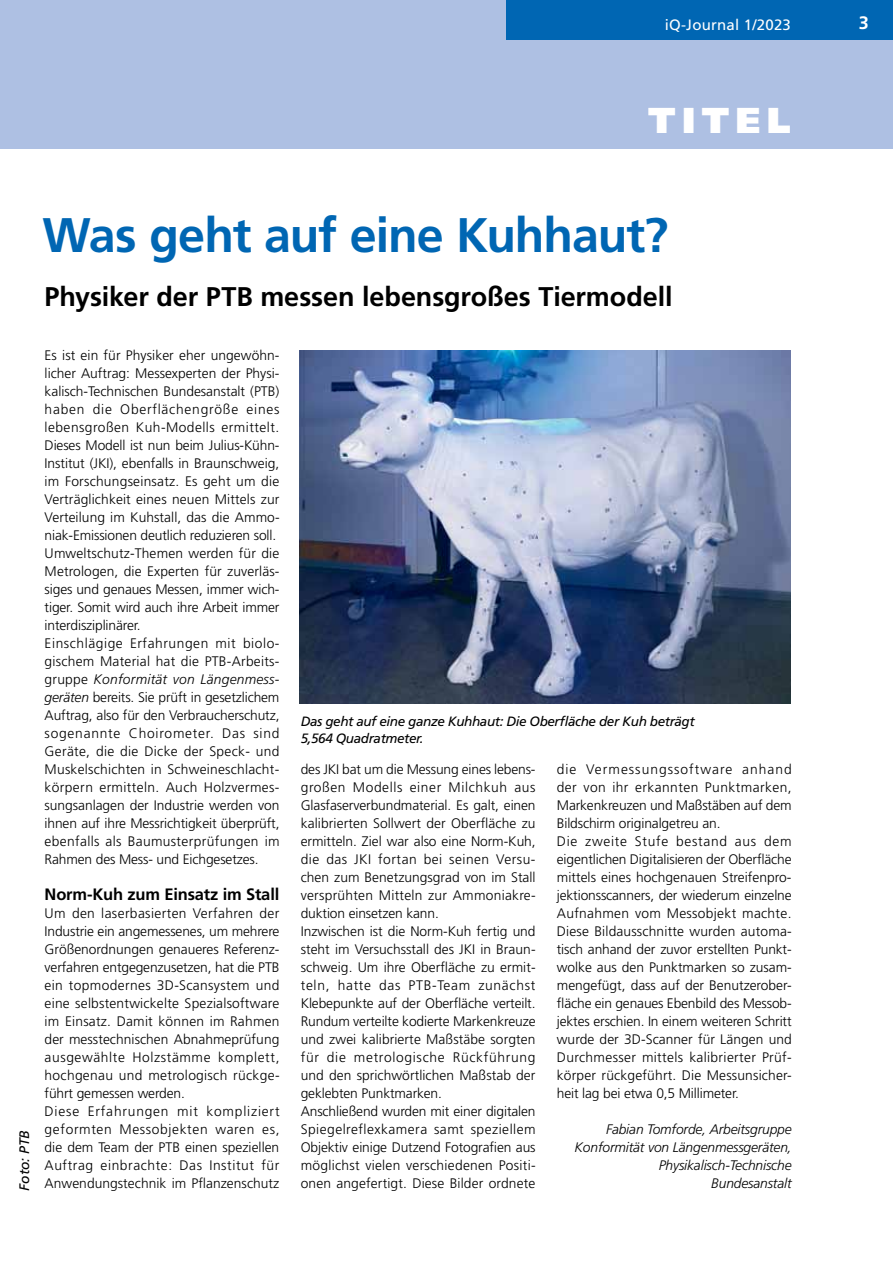
<style>
.page{position:relative;width:893px;height:1263px;background:#fff}
.page>*{position:absolute;margin:0;border:0;box-sizing:border-box;transform-origin:0 0}
.t1{font:700 48.45px "Frutiger";letter-spacing:-.02em;color:#0066b3}
.t2{font:900 36px "Frutiger";color:#fff}
.t3{font:700 27px "Frutiger";letter-spacing:-.005em;color:#000}
.t4{font:700 18px "Frutiger";color:#fff}
.t5{font:700 16.5px "Frutiger";letter-spacing:-.01em;color:#000}
.t6{font:15px "Frutiger";letter-spacing:.015em;color:#fff}
.t7{font:300 13.8px/18px "Frutiger";letter-spacing:.005em;color:#000}
.t8{font:italic 300 13.8px/18px "Frutiger";letter-spacing:-.01em;color:#000;text-align:right}
.t9{font:italic 13.8px "Frutiger";color:#000}
.t10{font:italic 13.5px/16.5px "Frutiger";letter-spacing:-.03em;color:#000}
.s1{font-style:italic}
</style>
<div class="page">
<div style="left:0;top:0;width:893px;height:149px;background:#aec0e3"></div>
<div style="left:506px;top:0;width:387px;height:39px;background:#0066b3"></div>
<img style="left:299px;top:351px;width:492px;height:352px">
<p class="t6" style="left:665px;top:16px;width:128px">iQ-Journal 1/2023</p>
<h3 class="t4" style="left:859px;top:12px;width:12px">3</h3>
<h2 class="t2" style="left:648px;top:99px;width:144px">Titel</h2>
<h1 class="t1" style="left:43px;top:207px;width:627px">Was geht auf eine Kuhhaut?</h1>
<h3 class="t3" style="left:45px;top:281px;width:629px">Physiker der PTB messen lebensgroßes Tiermodell</h3>
<p class="t9" style="left:16px;top:1191px;width:62px;rotate:-90deg">Foto: PTB</p>
<p class="t7" style="left:45px;top:346px;width:236px">Es ist ein für Physiker eher ungewöhn&shy;licher Auftrag: Messexperten der Physi&shy;kalisch-Technischen Bundesanstalt (PTB) haben die Oberflächengröße eines lebensgroßen Kuh-Modells ermittelt.<br>Dieses Modell ist nun beim Julius-Kühn-Institut (JKI), ebenfalls in Braunschweig, im Forschungseinsatz. Es geht um die Verträglichkeit eines neuen Mittels zur Verteilung im Kuhstall, das die Ammo&shy;niak-Emissionen deutlich reduzieren soll.<br>Umweltschutz-Themen werden für die Metrologen, die Experten für zuverläs&shy;siges und genaues Messen, immer wich&shy;tiger. Somit wird auch ihre Arbeit immer interdisziplinärer.<br>Einschlägige Erfahrungen mit biolo&shy;gischem Material hat die PTB-Arbeits&shy;gruppe <span class="s1">Konformität von Längenmess&shy;geräten</span> bereits. Sie prüft in gesetzlichem Auftrag, also für den Verbraucherschutz, sogenannte Choirometer. Das sind Geräte, die die Dicke der Speck- und Muskelschichten in Schweineschlacht&shy;körpern ermitteln. Auch Holzvermes&shy;sungsanlagen der Industrie werden von ihnen auf ihre Messrichtigkeit überprüft, ebenfalls als Baumusterprüfungen im Rahmen des Mess- und Eichgesetzes.</p>
<p class="t5" style="left:45px;top:885px;width:236px">Norm-Kuh zum Einsatz im Stall</p>
<p class="t7" style="left:45px;top:904px;width:236px">Um den laserbasierten Verfahren der Industrie ein angemessenes, um mehrere Größenordnungen genaueres Referenz&shy;verfahren entgegenzusetzen, hat die PTB ein topmodernes 3D-Scansystem und eine selbstentwickelte Spezialsoftware im Einsatz. Damit können im Rahmen der messtechnischen Abnahmeprüfung ausgewählte Holzstämme komplett, hochgenau und metrologisch rückge&shy;führt gemessen werden.<br>Diese Erfahrungen mit kompliziert geformten Messobjekten waren es, die dem Team der PTB einen speziellen Auftrag einbrachte: Das Institut für Anwendungstechnik im Pflanzenschutz</p>
<p class="t10" style="left:301px;top:713px;width:395px">Das geht auf eine ganze Kuhhaut: Die Oberfläche der Kuh beträgt<br>5,564 Quadratmeter.</p>
<p class="t7" style="left:301px;top:760px;width:236px">des JKI bat um die Messung eines lebens&shy;großen Modells einer Milchkuh aus Glasfaserverbundmaterial. Es galt, einen kalibrierten Sollwert der Oberfläche zu ermitteln. Ziel war also eine Norm-Kuh, die das JKI fortan bei seinen Versu&shy;chen zum Benetzungsgrad von im Stall versprühten Mitteln zur Ammoniakre&shy;duktion einsetzen kann.<br>Inzwischen ist die Norm-Kuh fertig und steht im Versuchsstall des JKI in Braun&shy;schweig. Um ihre Oberfläche zu ermit&shy;teln, hatte das PTB-Team zunächst Klebepunkte auf der Oberfläche verteilt.<br>Rundum verteilte kodierte Markenkreuze und zwei kalibrierte Maßstäbe sorgten für die metrologische Rückführung und den sprichwörtlichen Maßstab der geklebten Punktmarken.<br>Anschließend wurden mit einer digitalen Spiegelreflexkamera samt speziellem Objektiv einige Dutzend Fotografien aus möglichst vielen verschiedenen Positi&shy;onen angefertigt. Diese Bilder ordnete</p>
<p class="t7" style="left:557px;top:760px;width:236px">die Vermessungssoftware anhand der von ihr erkannten Punktmarken, Markenkreuzen und Maßstäben auf dem Bildschirm originalgetreu an.<br>Die zweite Stufe bestand aus dem eigentlichen Digitalisieren der Oberfläche mittels eines hochgenauen Streifenpro&shy;jektionsscanners, der wiederum einzelne Aufnahmen vom Messobjekt machte.<br>Diese Bildausschnitte wurden automa&shy;tisch anhand der zuvor erstellten Punkt&shy;wolke aus den Punktmarken so zusam&shy;mengefügt, dass auf der Benutzerober&shy;fläche ein genaues Ebenbild des Messob&shy;jektes erschien. In einem weiteren Schritt wurde der 3D-Scanner für Längen und Durchmesser mittels kalibrierter Prüf&shy;körper rückgeführt. Die Messunsicher&shy;heit lag bei etwa 0,5 Millimeter.</p>
<p class="t8" style="left:575px;top:1120px;width:219px">Fabian Tomforde, Arbeitsgruppe<br>Konformität von Längenmessgeräten,<br>Physikalisch-Technische<br>Bundesanstalt</p>
</div>
